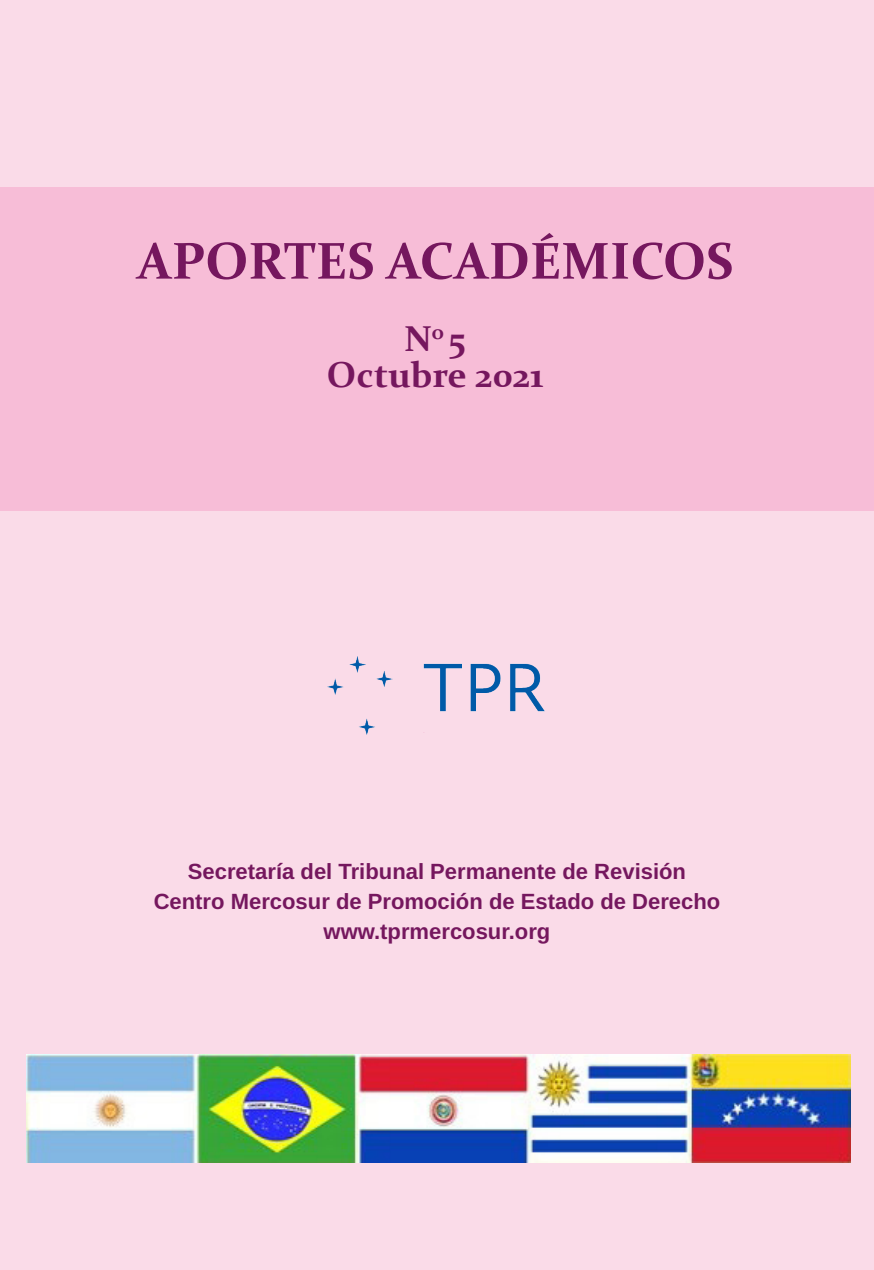
<style>
.page{position:relative;width:874px;height:1270px;background:#fff}
.page>*{position:absolute;margin:0;border:0;box-sizing:border-box;transform-origin:0 0}
.t1{font:700 52px "Constantia";color:#75175e}
.t2{font:700 36px "Constantia";color:#75175e}
.t3{font:700 22px "Arimo";color:#75175e}
</style>
<div class="page">
<div style="left:0;top:0;width:873px;height:1270px;background:#fadbe8"></div>
<div style="left:0;top:187px;width:873px;height:323px;background:#f7bdd7"></div>
<img style="left:327px;top:656px;width:218px;height:79px">
<img style="left:26px;top:1054px;width:824px;height:108px">
<p class="t1" style="left:137px;top:225px;width:597px">APORTES ACADÉMICOS</p>
<p class="t2" style="left:404px;top:313px;width:63px">N<sup>o</sup> 5</p>
<p class="t2" style="left:327px;top:349px;width:218px">Octubre 2021</p>
<p class="t3" style="left:188px;top:856px;width:499px">Secretaría del Tribunal Permanente de Revisión</p>
<p class="t3" style="left:154px;top:886px;width:568px">Centro Mercosur de Promoción de Estado de Derecho</p>
<p class="t3" style="left:323px;top:916px;width:228px">www.tprmercosur.org</p>
</div>
